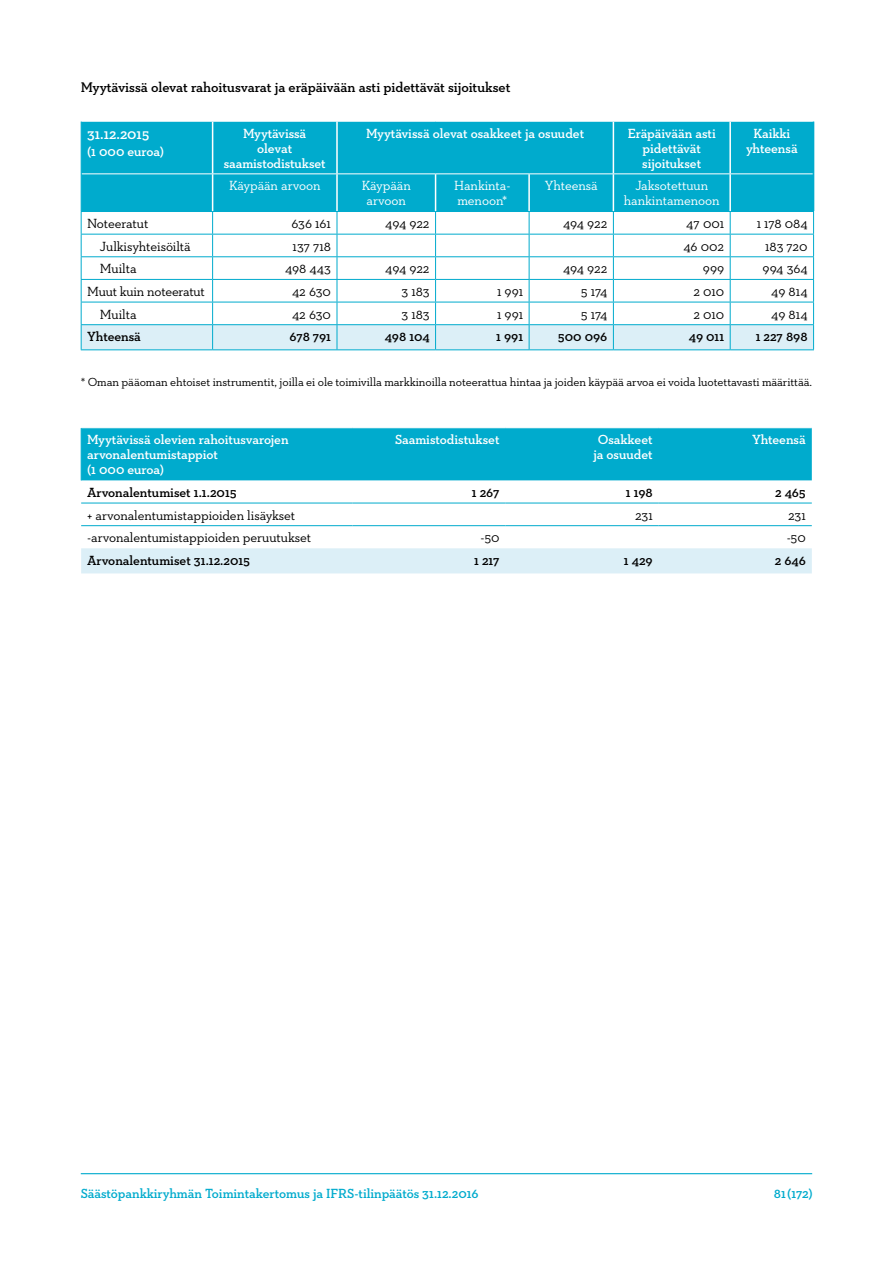
<style>
.page{position:relative;width:893px;height:1263px;background:#fff}
.page>*{position:absolute;margin:0;border:0;box-sizing:border-box;transform-origin:0 0}
.t1{font:600 15px "Neutraface Slab Text";letter-spacing:-.005em;color:#fff}
.t2{font:600 14.25px "Neutraface Slab Text";letter-spacing:-.005em;color:#000}
.t3{font:13.5px "Neutraface Slab Text";letter-spacing:-.01em;color:#000}
.t4{font:600 13.5px/15px "Neutraface Slab Text";letter-spacing:-.005em;color:#fff;text-align:center}
.t5{font:600 13.5px "Neutraface Slab Text";letter-spacing:-.005em;color:#000}
.t6{font:13.5px/15px "Neutraface Slab Text";letter-spacing:-.005em;color:#fff;text-align:center}
.t7{font:600 13.5px "Neutraface Slab Text";letter-spacing:-.005em;color:#00abcd}
.t8{font:12px "Neutraface Slab Text";letter-spacing:-.005em;color:#000}
</style>
<div class="page">
<hr style="left:81px;top:1173px;width:731px;height:1px;background:#00abcd">
<div style="left:82px;top:122px;width:731px;height:89px;background:#00abcd"></div>
<hr style="left:212px;top:122px;width:1px;height:51px;background:#fff">
<hr style="left:336px;top:122px;width:2px;height:51px;background:#fff">
<hr style="left:613px;top:122px;width:1px;height:51px;background:#fff">
<hr style="left:729px;top:122px;width:2px;height:51px;background:#fff">
<hr style="left:212px;top:174px;width:1px;height:37px;background:#fff">
<hr style="left:336px;top:174px;width:2px;height:37px;background:#fff">
<hr style="left:435px;top:174px;width:1px;height:37px;background:#fff">
<hr style="left:528px;top:174px;width:2px;height:37px;background:#fff">
<hr style="left:613px;top:174px;width:1px;height:37px;background:#fff">
<hr style="left:729px;top:174px;width:2px;height:37px;background:#fff">
<hr style="left:82px;top:173px;width:131px;height:1px;background:#fff">
<hr style="left:213px;top:173px;width:124px;height:1px;background:#fff">
<hr style="left:337px;top:173px;width:99px;height:1px;background:#fff">
<hr style="left:436px;top:173px;width:93px;height:1px;background:#fff">
<hr style="left:529px;top:173px;width:84px;height:1px;background:#fff">
<hr style="left:613px;top:173px;width:117px;height:1px;background:#fff">
<hr style="left:730px;top:173px;width:83px;height:1px;background:#fff">
<hr style="left:813px;top:122px;width:1px;height:52px;background:#00abcd">
<hr style="left:813px;top:174px;width:1px;height:37px;background:#00abcd">
<hr style="left:81px;top:122px;width:1px;height:52px;background:#00abcd">
<hr style="left:81px;top:174px;width:1px;height:37px;background:#00abcd">
<hr style="left:81px;top:211px;width:132px;height:1px;background:#00abcd">
<hr style="left:213px;top:211px;width:124px;height:1px;background:#00abcd">
<hr style="left:337px;top:211px;width:99px;height:1px;background:#00abcd">
<hr style="left:436px;top:211px;width:93px;height:1px;background:#00abcd">
<hr style="left:529px;top:211px;width:84px;height:1px;background:#00abcd">
<hr style="left:613px;top:211px;width:117px;height:1px;background:#00abcd">
<hr style="left:730px;top:211px;width:84px;height:1px;background:#00abcd">
<svg style="left:81px;top:212px;width:733px;height:138px"></svg>
<hr style="left:730px;top:349px;width:84px;height:1px;background:#00abcd">
<div style="left:82px;top:428px;width:730px;height:52px;background:#00abcd"></div>
<div style="left:81px;top:548px;width:731px;height:25px;background:#dceff7"></div>
<hr style="left:81px;top:428px;width:1px;height:52px;background:#00abcd">
<hr style="left:81px;top:503px;width:272px;height:1px;background:#00abcd">
<hr style="left:353px;top:503px;width:153px;height:1px;background:#00abcd">
<hr style="left:506px;top:503px;width:153px;height:1px;background:#00abcd">
<hr style="left:659px;top:503px;width:153px;height:1px;background:#00abcd">
<hr style="left:81px;top:525px;width:272px;height:1px;background:#00abcd">
<hr style="left:353px;top:525px;width:153px;height:1px;background:#00abcd">
<hr style="left:506px;top:525px;width:153px;height:1px;background:#00abcd">
<hr style="left:659px;top:525px;width:153px;height:1px;background:#00abcd">
<p class="t2" style="left:81px;top:78px;width:431px">Myytävissä olevat rahoitusvarat ja eräpäivään asti pidettävät sijoitukset</p>
<p class="t1" style="left:87px;top:125px;width:64px">31.12.2015</p>
<p class="t4" style="left:87px;top:143px;width:78px">(1 000 euroa)</p>
<p class="t4" style="left:224px;top:126px;width:103px">Myytävissä<br>olevat saamistodistukset</p>
<p class="t4" style="left:366px;top:126px;width:220px">Myytävissä olevat osakkeet ja osuudet</p>
<p class="t4" style="left:628px;top:126px;width:90px">Eräpäivään asti pidettävät sijoitukset</p>
<p class="t4" style="left:746px;top:126px;width:53px">Kaikki yhteensä</p>
<p class="t6" style="left:229px;top:178px;width:93px">Käypään arvoon</p>
<p class="t6" style="left:362px;top:178px;width:51px">Käypään arvoon</p>
<p class="t6" style="left:454px;top:178px;width:58px;text-align:left">Hankinta&shy;menoon*</p>
<p class="t6" style="left:545px;top:178px;width:55px">Yhteensä</p>
<p class="t6" style="left:624px;top:178px;width:97px">Jaksotettuun hankintamenoon</p>
<p class="t3" style="left:87px;top:215px;width:63px">Noteeratut</p>
<p class="t3" style="left:291px;top:215px;width:41px">636 161</p>
<p class="t3" style="left:385px;top:215px;width:46px">494 922</p>
<p class="t3" style="left:563px;top:215px;width:46px">494 922</p>
<p class="t3" style="left:686px;top:215px;width:39px">47 001</p>
<p class="t3" style="left:757px;top:215px;width:52px">1 178 084</p>
<p class="t3" style="left:100px;top:238px;width:92px">Julkisyhteisöiltä</p>
<p class="t3" style="left:293px;top:238px;width:40px">137 718</p>
<p class="t3" style="left:683px;top:238px;width:42px">46 002</p>
<p class="t3" style="left:765px;top:238px;width:44px">183 720</p>
<p class="t3" style="left:100px;top:260px;width:38px">Muilta</p>
<p class="t3" style="left:285px;top:260px;width:47px">498 443</p>
<p class="t3" style="left:385px;top:260px;width:46px">494 922</p>
<p class="t3" style="left:563px;top:260px;width:46px">494 922</p>
<p class="t3" style="left:703px;top:260px;width:23px">999</p>
<p class="t3" style="left:763px;top:260px;width:46px">994 364</p>
<p class="t3" style="left:87px;top:283px;width:119px">Muut kuin noteeratut</p>
<p class="t3" style="left:292px;top:283px;width:40px">42 630</p>
<p class="t3" style="left:401px;top:283px;width:30px">3 183</p>
<p class="t3" style="left:497px;top:283px;width:28px">1 991</p>
<p class="t3" style="left:581px;top:283px;width:28px">5 174</p>
<p class="t3" style="left:693px;top:283px;width:32px">2 010</p>
<p class="t3" style="left:771px;top:283px;width:38px">49 814</p>
<p class="t3" style="left:100px;top:306px;width:38px">Muilta</p>
<p class="t3" style="left:292px;top:306px;width:40px">42 630</p>
<p class="t3" style="left:401px;top:306px;width:30px">3 183</p>
<p class="t3" style="left:497px;top:306px;width:28px">1 991</p>
<p class="t3" style="left:581px;top:306px;width:28px">5 174</p>
<p class="t3" style="left:693px;top:306px;width:32px">2 010</p>
<p class="t3" style="left:771px;top:306px;width:38px">49 814</p>
<p class="t5" style="left:87px;top:328px;width:55px">Yhteensä</p>
<p class="t5" style="left:290px;top:328px;width:43px">678 791</p>
<p class="t5" style="left:385px;top:328px;width:46px">498 104</p>
<p class="t5" style="left:496px;top:328px;width:28px">1 991</p>
<p class="t5" style="left:558px;top:328px;width:51px">500 096</p>
<p class="t5" style="left:689px;top:328px;width:37px">49 011</p>
<p class="t5" style="left:756px;top:328px;width:53px">1 227 898</p>
<p class="t8" style="left:81px;top:374px;width:733px">* Oman pääoman ehtoiset instrumentit, joilla ei ole toimivilla markkinoilla noteerattua hintaa ja joiden käypää arvoa ei voida luotettavasti määrittää.</p>
<p class="t4" style="left:87px;top:432px;width:203px;text-align:left">Myytävissä olevien rahoitusvarojen arvonalentumistappiot<br>(1 000 euroa)</p>
<p class="t4" style="left:395px;top:432px;width:106px">Saamistodistukset</p>
<p class="t4" style="left:594px;top:432px;width:61px">Osakkeet ja osuudet</p>
<p class="t4" style="left:752px;top:432px;width:55px">Yhteensä</p>
<p class="t5" style="left:87px;top:484px;width:151px">Arvonalentumiset 1.1.2015</p>
<p class="t5" style="left:472px;top:484px;width:29px">1 267</p>
<p class="t5" style="left:626px;top:484px;width:28px">1 198</p>
<p class="t5" style="left:775px;top:484px;width:32px">2 465</p>
<p class="t3" style="left:87px;top:507px;width:210px">+ arvonalentumistappioiden lisäykset</p>
<p class="t3" style="left:635px;top:507px;width:19px">231</p>
<p class="t3" style="left:788px;top:507px;width:19px">231</p>
<p class="t3" style="left:87px;top:529px;width:226px">-arvonalentumistappioiden peruutukset</p>
<p class="t3" style="left:480px;top:529px;width:21px">-50</p>
<p class="t3" style="left:787px;top:529px;width:21px">-50</p>
<p class="t5" style="left:87px;top:552px;width:164px">Arvonalentumiset 31.12.2015</p>
<p class="t5" style="left:474px;top:552px;width:27px">1 217</p>
<p class="t5" style="left:624px;top:552px;width:30px">1 429</p>
<p class="t5" style="left:775px;top:552px;width:33px">2 646</p>
<p class="t7" style="left:81px;top:1185px;width:399px">Säästöpankkiryhmän Toimintakertomus ja IFRS-tilinpäätös 31.12.2016</p>
<p class="t7" style="left:774px;top:1185px;width:40px">81 (172)</p>
</div>
